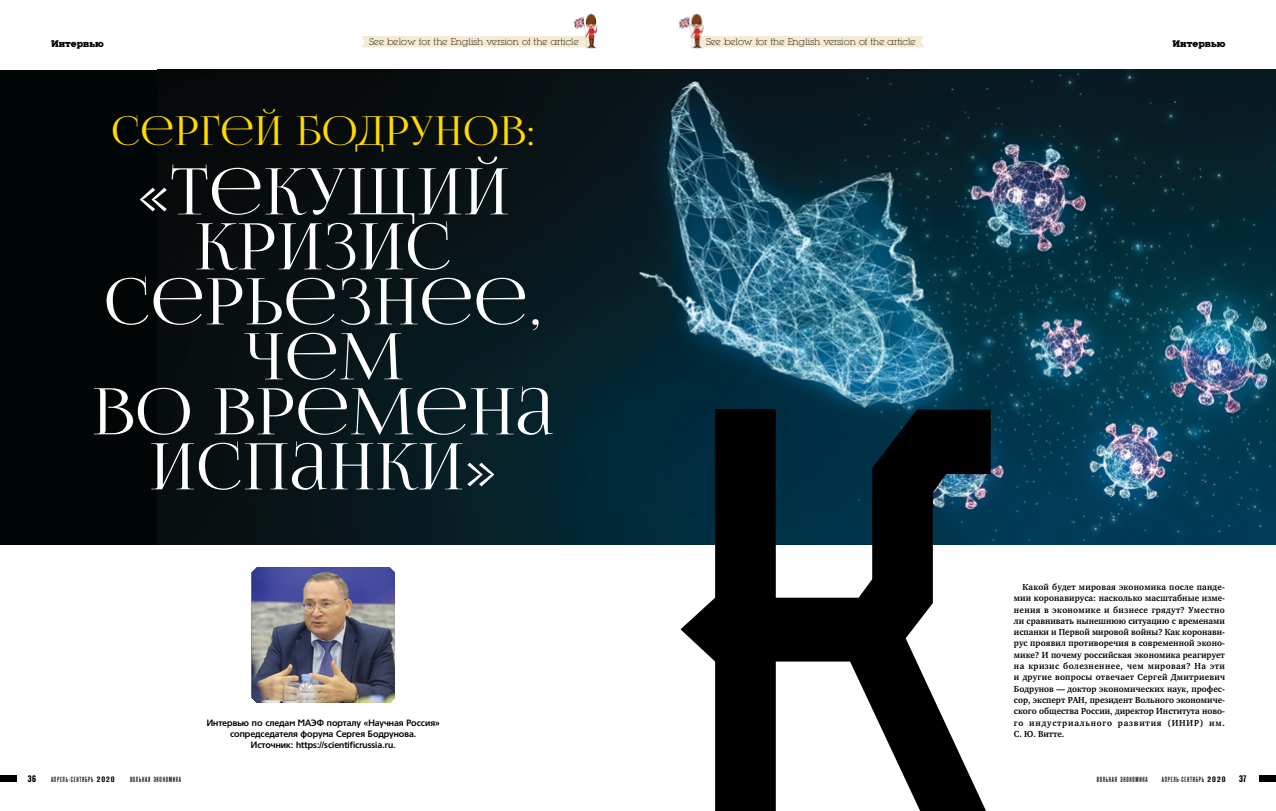
<style>
.page{position:relative;width:1276px;height:811px;background:#fff}
.page>*{position:absolute;margin:0;border:0;box-sizing:border-box;transform-origin:0 0}
.t1{font:64px/55px "Lighthaus";letter-spacing:.02em;color:#fff;text-align:center}
.t2{font:40px "Lighthaus";letter-spacing:.02em;color:#ffda00}
.t3{font:200 10px "Luga";color:#000}
.t4{font:700 10px "Luga";color:#000}
.t5{font:700 9.5px "Reforma Grotesk";color:#000}
.t6{font:700 9px/11.3px "Charter C";letter-spacing:.09em;color:#000;text-align:justify;scale:.95 1}
.t7{font:700 9px/11.3px "Tornado C";color:#000;text-align:center;scale:.95 1}
.t8{font:500 7.5px "Reforma Grotesk";letter-spacing:.1em;color:#000}
.s1{font-family:"Reforma Grotesk Demi";font-weight:400;font-size:7.9px}
</style>
<div class="page">
<div style="left:0;top:70px;width:1276px;height:475px;background:#000606"></div>
<img style="left:158px;top:70px;width:1118px;height:474px">
<img style="left:251px;top:567px;width:144px;height:136px">
<svg style="left:680px;top:409px;width:310px;height:402px"></svg>
<div style="left:1259px;top:775px;width:17px;height:7px;background:#000"></div>
<div style="left:0;top:775px;width:17px;height:7px;background:#000"></div>
<div style="left:362px;top:36px;width:204px;height:11px;background:#f5ead3"></div>
<img style="left:566px;top:13px;width:32px;height:36px">
<div style="left:713px;top:36px;width:211px;height:11px;background:#f5ead3"></div>
<img style="left:679px;top:13px;width:34px;height:36px">
<p class="t4" style="left:51px;top:39px;width:54px">Интервью</p>
<p class="t3" style="left:369px;top:37px;width:211px">See below for the English version of the article</p>
<p class="t3" style="left:706px;top:37px;width:211px">See below for the English version of the article</p>
<h2 class="t2" style="left:111px;top:107px;width:425px">Сергей Бодрунов:</h2>
<h1 class="t1" style="left:93px;top:164px;width:463px">«Текущий кризис серьезнее, чем<br>во времена испанки»</h1>
<p class="t4" style="left:1172px;top:39px;width:54px">Интервью</p>
<p class="t7" style="left:207px;top:717px;width:247px">Интервью по следам МАЭФ порталу «Научная Россия» сопредседателя форума Сергея Бодрунова.<br>Источник: https://scientificrussia.ru.</p>
<p class="t6" style="left:1014px;top:581px;width:224px;text-indent:9px">Какой будет мировая экономика после панде&shy;мии коронавируса: насколько масштабные изме&shy;нения в экономике и бизнесе грядут? Уместно ли сравнивать нынешнюю ситуацию с временами испанки и Первой мировой войны? Как коронави&shy;рус проявил противоречия в современной эконо&shy;мике? И почему российская экономика реагирует на кризис болезненнее, чем мировая? На эти и другие вопросы отвечает Сергей Дмитриевич Бодрунов — доктор экономических наук, профес&shy;сор, эксперт РАН, президент Вольного экономиче&shy;ского общества России, директор Института ново&shy;го индустриального развития (ИНИР) им.<br>С. Ю. Витте.</p>
<p class="t5" style="left:28px;top:773px;width:10px">36</p>
<p class="t8" style="left:51px;top:775px;width:65px">АПРЕЛЬ-СЕНТЯБРЬ <span class="s1">2020</span></p>
<p class="t8" style="left:130px;top:775px;width:52px">ВОЛЬНАЯ ЭКОНОМИКА</p>
<p class="t8" style="left:1096px;top:775px;width:52px">ВОЛЬНАЯ ЭКОНОМИКА</p>
<p class="t8" style="left:1161px;top:775px;width:65px">АПРЕЛЬ-СЕНТЯБРЬ <span class="s1">2020</span></p>
<p class="t5" style="left:1239px;top:773px;width:9px">37</p>
</div>
